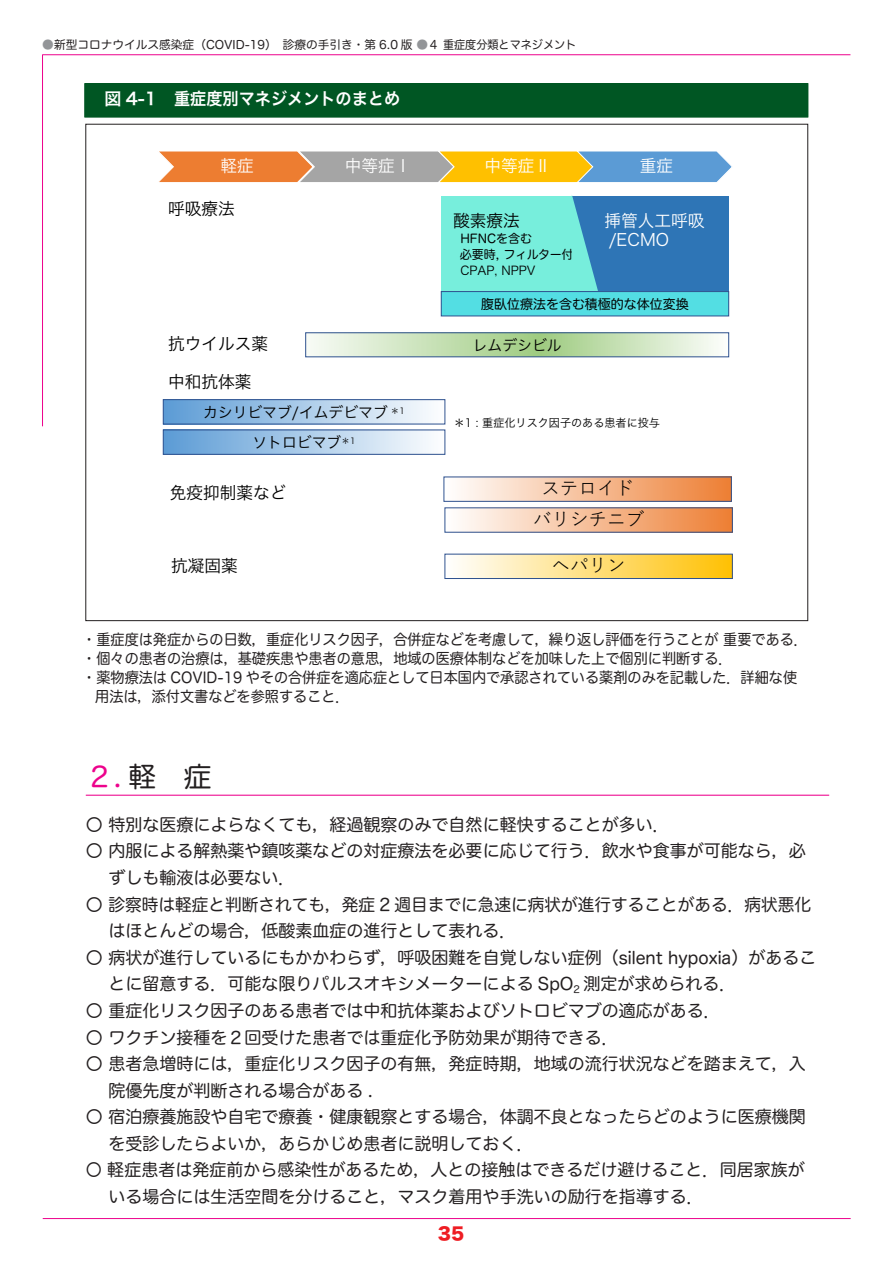
<style>
.page{position:relative;width:893px;height:1263px;background:#fff}
.page>*{position:absolute;margin:0;border:0;box-sizing:border-box;transform-origin:0 0}
.t1{font:27.6px "Hira Maru Pro N W4";color:#231f20}
.t2{font:18.75px/30.9px "Yu Gothic";color:#000;text-align:center}
.t3{font:16.95px "Hira Maru Pro N W4";color:#231f20}
.t4{font:16.95px "Hira Maru Pro N W4";color:#231f20;scale:.95 1}
.t5{font:16.95px "Hira Kaku Pro N W3";color:#000}
.t6{font:16.95px/19.6px "Hira Kaku Pro N W3";color:#fff}
.t7{font:16.95px "Hira Kaku Pro N W6";color:#fff;scale:.95 1}
.t8{font:16.95px "Hira Kaku Std N W8";color:#ee1d23}
.t9{font:15px "Hira Kaku Pro N W3";color:#000}
.t10{font:14.85px "Hira Maru Pro N W4";color:#231f20;scale:.95 1}
.t11{font:13.2px "Hira Maru Pro N W4";color:#000}
.t12{font:12.15px/16px "Hira Maru Pro N W4";color:#000}
.t13{font:11.7px "Hira Maru Pro N W4";color:#231f20}
.t14{font:11.25px "Hira Kaku Pro N W3";color:#000}
.t15{font:9.9px "Hira Maru Pro N W4";color:#231f20}
.t16{font:8.4px "Hira Kaku Pro N W3";color:#000}
.s1{color:#939598}
.s2{font-family:"Hiragino Sans W6"}
.s3{font-family:"Hira Kaku Pro N W3"}
.s4{color:#ed028c}
</style>
<div class="page">
<hr style="left:43px;top:54px;width:807px;height:1px;background:#ed028c">
<hr style="left:42px;top:55px;width:1px;height:371px;background:#ed028c">
<hr style="left:43px;top:1218px;width:808px;height:1px;background:#ed028c">
<div style="left:85px;top:83px;width:723px;height:32px;background:#005623"></div>
<div style="left:85px;top:84px;width:723px;height:33px;border:1px solid #005623"></div>
<hr style="left:86px;top:795px;width:743px;height:1px;background:#ed028c">
<div style="left:441px;top:196px;width:178px;height:97px;background:#77eedc"></div>
<div style="left:572px;top:196px;width:157px;height:97px;background:#2e75b6"></div>
<svg style="left:159px;top:151px;width:573px;height:32px;background:#c0a676"></svg>
<svg style="left:310px;top:334px;width:406px;height:21px;background:#cae2ba"></svg>
<div style="left:305px;top:332px;width:424px;height:25px;border:1px solid #2f528f"></div>
<svg style="left:572px;top:195px;width:26px;height:96px"></svg>
<div style="left:163px;top:400px;width:282px;height:24px;background:linear-gradient(to right,#5b9bd5,#fdfefe)"></div>
<div style="left:163px;top:399px;width:282px;height:25px;border:1px solid #2f528f"></div>
<div style="left:444px;top:477px;width:287px;height:24px;background:linear-gradient(to right,#fff,#ed7e33)"></div>
<div style="left:444px;top:477px;width:288px;height:25px;border:1px solid #2f528f"></div>
<div style="left:445px;top:508px;width:287px;height:24px;background:linear-gradient(to right,#fff,#ed7e33)"></div>
<div style="left:445px;top:507px;width:288px;height:26px;border:1px solid #2f528f"></div>
<div style="left:445px;top:554px;width:287px;height:24px;background:linear-gradient(to right,#fff,#ffc103)"></div>
<div style="left:445px;top:554px;width:288px;height:25px;border:1px solid #2f528f"></div>
<div style="left:441px;top:292px;width:288px;height:24px;background:#53dee3"></div>
<div style="left:441px;top:291px;width:288px;height:25px;border:1px solid #2f528f"></div>
<div style="left:163px;top:430px;width:282px;height:24px;background:linear-gradient(to right,#5b9bd5,#fdfefe)"></div>
<div style="left:163px;top:430px;width:282px;height:25px;border:1px solid #2f528f"></div>
<p class="t13" style="left:42px;top:34px;width:535px"><span class="s1">●</span>新型コロナウイルス感染症（COVID-19）　診療の手引き・第 6.0 版 <span class="s1">●</span>４重症度分類とマネジメント</p>
<p class="t7" style="left:105px;top:84px;width:313px"><span class="s2">図 4-1　</span>重症度別マネジメントのまとめ</p>
<p class="t6" style="left:220px;top:155px;width:35px">軽症</p>
<p class="t5" style="left:168px;top:194px;width:68px">呼吸療法</p>
<p class="t5" style="left:168px;top:329px;width:101px">抗ウイルス薬</p>
<p class="t5" style="left:168px;top:367px;width:85px">中和抗体薬</p>
<p class="t6" style="left:345px;top:155px;width:68px">中等症Ⅰ</p>
<p class="t9" style="left:203px;top:399px;width:186px">カシリビマブ/イムデビマブ</p>
<p class="t16" style="left:391px;top:403px;width:16px">*1</p>
<p class="t9" style="left:252px;top:429px;width:90px">ソトロビマブ</p>
<p class="t16" style="left:341px;top:434px;width:16px">*1</p>
<p class="t5" style="left:170px;top:478px;width:118px">免疫抑制薬など</p>
<p class="t5" style="left:171px;top:550px;width:68px">抗凝固薬</p>
<p class="t6" style="left:484px;top:155px;width:68px">中等症Ⅱ</p>
<p class="t5" style="left:453px;top:205px;width:68px">酸素療法</p>
<p class="t12" style="left:460px;top:229px;width:115px">HFNCを含む<br>必要時, フィルター付<br><span class="s3">CPAP, NPPV</span></p>
<p class="t6" style="left:640px;top:155px;width:35px">重症</p>
<p class="t6" style="left:604px;top:209px;width:101px">挿管人工呼吸/ECMO</p>
<p class="t11" style="left:481px;top:293px;width:209px">腹臥位療法を含む積極的な体位変換</p>
<p class="t9" style="left:473px;top:332px;width:90px">レムデシビル</p>
<p class="t14" style="left:454px;top:412px;width:208px">＊1 : 重症化リスク因子のある患者に投与</p>
<p class="t2" style="left:533px;top:470px;width:113px">ステロイドバリシチニブ</p>
<p class="t2" style="left:552px;top:547px;width:76px">ヘパリン</p>
<p class="t10" style="left:82px;top:626px;width:765px">・重症度は発症からの日数，重症化リスク因子，合併症などを考慮して，繰り返し評価を行うことが重要である．</p>
<p class="t10" style="left:82px;top:645px;width:686px">・個々の患者の治療は，基礎疾患や患者の意思，地域の医療体制などを加味した上で個別に判断する．</p>
<p class="t10" style="left:82px;top:664px;width:754px">・薬物療法は COVID-19 やその合併症を適応症として日本国内で承認されている薬剤のみを記載した．詳細な使</p>
<p class="t10" style="left:95px;top:683px;width:269px">用法は，添付文書などを参照すること．</p>
<p class="t1" style="left:86px;top:753px;width:127px"><span class="s4">２.</span> 軽　症</p>
<p class="t3" style="left:86px;top:810px;width:585px">〇特別な医療によらなくても，経過観察のみで自然に軽快することが多い．</p>
<p class="t3" style="left:86px;top:836px;width:721px">〇内服による解熱薬や鎮咳薬などの対症療法を必要に応じて行う．飲水や食事が可能なら，必</p>
<p class="t3" style="left:108px;top:863px;width:189px">ずしも輸液は必要ない．</p>
<p class="t3" style="left:86px;top:889px;width:727px">〇診察時は軽症と判断されても，発症 2 週目までに急速に病状が進行することがある．病状悪化</p>
<p class="t3" style="left:108px;top:916px;width:410px">はほとんどの場合，低酸素血症の進行として表れる．</p>
<p class="t3" style="left:86px;top:943px;width:732px">〇病状が進行しているにもかかわらず，呼吸困難を自覚しない症例（silent hypoxia）があるこ</p>
<p class="t3" style="left:583px;top:969px;width:155px">測定が求められる．</p>
<p class="t3" style="left:108px;top:969px;width:467px">とに留意する．可能な限りパルスオキシメーターによる SpO</p>
<p class="t3" style="left:86px;top:996px;width:636px">〇重症化リスク因子のある患者では中和抗体薬およびソトロビマブの適応がある．</p>
<p class="t3" style="left:86px;top:1022px;width:534px">〇ワクチン接種を２回受けた患者では重症化予防効果が期待できる．</p>
<p class="t3" style="left:86px;top:1049px;width:721px">〇患者急増時には，重症化リスク因子の有無，発症時期，地域の流行状況などを踏まえて，入</p>
<p class="t3" style="left:108px;top:1075px;width:266px">院優先度が判断される場合がある .</p>
<p class="t3" style="left:86px;top:1102px;width:721px">〇宿泊療養施設や自宅で療養・健康観察とする場合，体調不良となったらどのように医療機関</p>
<p class="t3" style="left:108px;top:1129px;width:427px">を受診したらよいか，あらかじめ患者に説明しておく．</p>
<p class="t4" style="left:86px;top:1155px;width:758px">〇軽症患者は発症前から感染性があるため，人との接触はできるだけ避けること．同居家族が</p>
<p class="t3" style="left:108px;top:1182px;width:597px">いる場合には生活空間を分けること，マスク着用や手洗いの励行を指導する．</p>
<p class="t15" style="left:574px;top:981px;width:8px">2</p>
<p class="t8" style="left:438px;top:1224px;width:28px">35</p>
</div>
